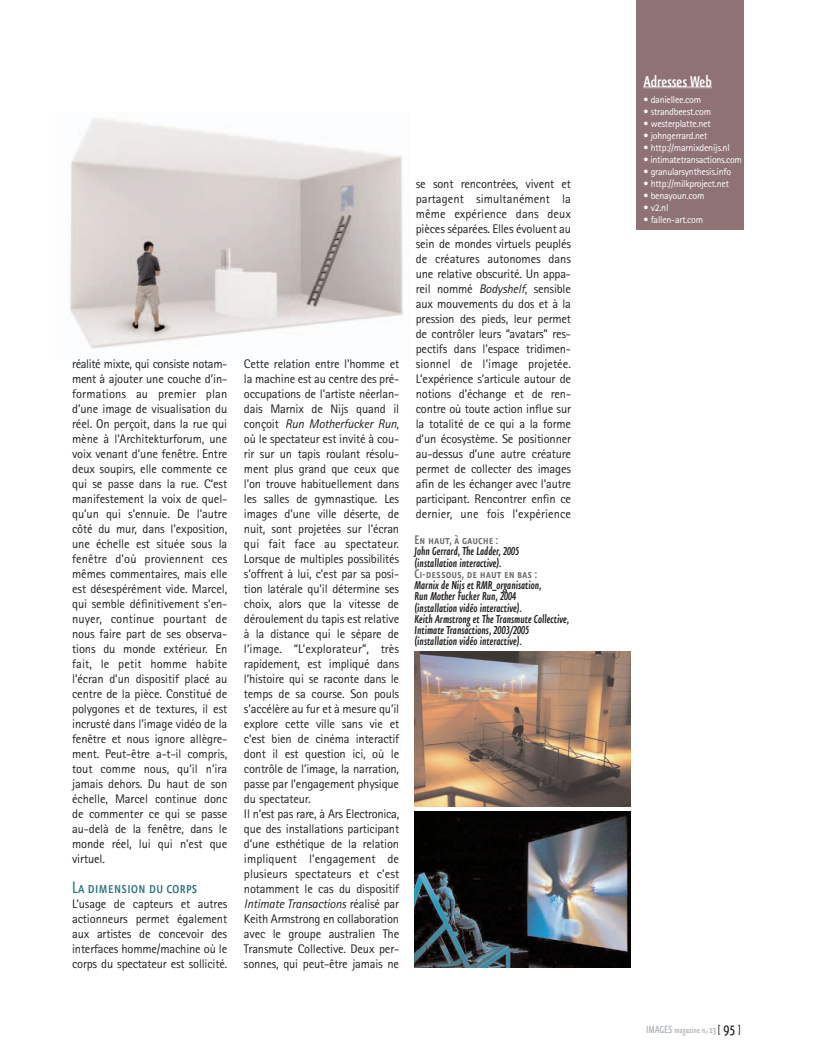
<style>
.page{position:relative;width:815px;height:1063px;background:#fff}
.page>*{position:absolute;margin:0;border:0;box-sizing:border-box;transform-origin:0 0}
.t1{font:20px "Eureka Sans Cond Regular Caps";letter-spacing:-.01em;color:#2d7485}
.t2{font:500 18.75px "Eureka Sans Cond";color:#fff}
.t3{font:15px "Eureka Sans Cond Medium Caps";color:#6c6d70}
.t4{font:italic 500 13.75px/11.2px "Eureka Sans Cond";color:#231f20}
.t5{font:12.5px/15px "Rotis Sans Serif";letter-spacing:-.015em;color:#231f20;text-align:justify}
.t6{font:10px "Rotis Sans Serif";letter-spacing:-.025em;color:#fff}
.t7{font:500 10px "Eureka Sans Cond";color:#b2b7bb}
.s1{font-style:italic}
.s2{font-size:12.5px}
.s3{font-weight:400;font-size:12.5px;color:#231f20}
.s4{font-weight:400;font-size:18.75px;color:#231f20}
</style>
<div class="page">
<img style="left:70px;top:118px;width:333px;height:231px">
<img style="left:415px;top:651px;width:215px;height:156px">
<img style="left:415px;top:811px;width:215px;height:156px">
<div style="left:636px;top:0;width:108px;height:229px;background:#8f7276"></div>
<hr style="left:643px;top:86px;width:69px;height:2px;background:#c0adae">
<p class="t5" style="left:72px;top:357px;width:157px">réalité mixte, qui consiste notam&shy;ment à ajouter une couche d’in&shy;formations au premier plan d’une image de visualisation du réel. On perçoit, dans la rue qui mène à l’Architekturforum, une voix venant d’une fenêtre. Entre deux soupirs, elle commente ce qui se passe dans la rue. C’est manifestement la voix de quel&shy;qu’un qui s’ennuie. De l’autre côté du mur, dans l’exposition, une échelle est située sous la fenêtre d’où proviennent ces mêmes commentaires, mais elle est désespérément vide. Marcel, qui semble définitivement s’en&shy;nuyer, continue pourtant de nous faire part de ses observa&shy;tions du monde extérieur. En fait, le petit homme habite l’écran d’un dispositif placé au centre de la pièce. Constitué de polygones et de textures, il est incrusté dans l’image vidéo de la fenêtre et nous ignore allègre&shy;ment. Peut-être a-t-il compris, tout comme nous, qu’il n’ira jamais dehors. Du haut de son échelle, Marcel continue donc de commenter ce qui se passe au-delà de la fenêtre, dans le monde réel, lui qui n’est que virtuel.</p>
<h1 class="t1" style="left:72px;top:874px;width:127px">La dimension du corps</h1>
<p class="t5" style="left:72px;top:897px;width:157px">L’usage de capteurs et autres actionneurs permet également aux artistes de concevoir des interfaces homme/machine où le corps du spectateur est sollicité.</p>
<p class="t5" style="left:244px;top:357px;width:157px;text-align:left">Cette relation entre l’homme et la machine est au centre des pré&shy;occupations de l’artiste néerlan&shy;dais Marnix de Nijs quand il conçoit <span class="s1">Run Motherfucker Run</span>, où le spectateur est invité à cou&shy;rir sur un tapis roulant résolu&shy;ment plus grand que ceux que l’on trouve habituellement dans les salles de gymnastique. Les images d’une ville déserte, de nuit, sont projetées sur l’écran qui fait face au spectateur.<br>Lorsque de multiples possibilités s’offrent à lui, c’est par sa posi&shy;tion latérale qu’il détermine ses choix, alors que la vitesse de déroulement du tapis est relative à la distance qui le sépare de l’image. “L’explorateur”, très rapidement, est impliqué dans l’histoire qui se raconte dans le temps de sa course. Son pouls s’accélère au fur et à mesure qu’il explore cette ville sans vie et c’est bien de cinéma interactif dont il est question ici, où le contrôle de l’image, la narration, passe par l’engagement physique du spectateur.<br>Il n’est pas rare, à Ars Electronica, que des installations participant d’une esthétique de la relation impliquent l’engagement de plusieurs spectateurs et c’est notamment le cas du dispositif<br><span class="s1">Intimate Transactions</span> réalisé par<br>Keith Armstrong en collaboration avec le groupe australien The<br>Transmute Collective. Deux per&shy;sonnes, qui peut-être jamais ne</p>
<p class="t5" style="left:416px;top:177px;width:157px">se sont rencontrées, vivent et partagent simultanément la même expérience dans deux pièces séparées. Elles évoluent au sein de mondes virtuels peuplés de créatures autonomes dans une relative obscurité. Un appa&shy;reil nommé <span class="s1">Bodyshelf</span>, sensible aux mouvements du dos et à la pression des pieds, leur permet de contrôler leurs “avatars” res&shy;pectifs dans l’espace tridimen&shy;sionnel de l’image projetée.<br>L’expérience s’articule autour de notions d’échange et de ren&shy;contre où toute action influe sur la totalité de ce qui a la forme d’un écosystème. Se positionner au-dessus d’une autre créature permet de collecter des images afin de les échanger avec l’autre participant. Rencontrer enfin ce dernier, une fois l’expérience</p>
<p class="t3" style="left:415px;top:530px;width:85px">En haut, à gauche :</p>
<p class="t4" style="left:415px;top:545px;width:106px">John Gerrard, The Ladder, 2005 (installation interactive).</p>
<p class="t3" style="left:415px;top:564px;width:124px">Ci-dessous, de haut en bas :</p>
<p class="t4" style="left:415px;top:579px;width:156px">Marnix de Nijs et RMR_organisation,<br>Run Mother Fucker Run, 2004<br>(installation vidéo interactive).<br>Keith Armstrong et The Transmute Collective, Intimate Transactions, 2003/2005 (installation vidéo interactive).</p>
<h2 class="t2" style="left:643px;top:75px;width:70px">Adresses Web</h2>
<p class="t6" style="left:643px;top:96px;width:59px">• daniellee.com</p>
<p class="t6" style="left:643px;top:108px;width:69px">• strandbeest.com</p>
<p class="t6" style="left:643px;top:120px;width:69px">• westerplatte.net</p>
<p class="t6" style="left:643px;top:132px;width:66px">• johngerrard.net</p>
<p class="t6" style="left:643px;top:144px;width:88px">• http://marnixdenijs.nl</p>
<p class="t6" style="left:643px;top:156px;width:100px">• intimatetransactions.com</p>
<p class="t6" style="left:643px;top:168px;width:89px">• granularsynthesis.info</p>
<p class="t6" style="left:643px;top:180px;width:87px">• http://milkproject.net</p>
<p class="t6" style="left:643px;top:192px;width:63px">• benayoun.com</p>
<p class="t6" style="left:643px;top:204px;width:27px">• v2.nl</p>
<p class="t6" style="left:643px;top:216px;width:61px">• fallen-art.com</p>
<p class="t7" style="left:646px;top:1027px;width:96px"><span class="s2">IMAGES</span> magazine n° <span class="s2">13</span><span class="s3">[</span> <span class="s4">95</span> <span class="s3">]</span></p>
</div>
